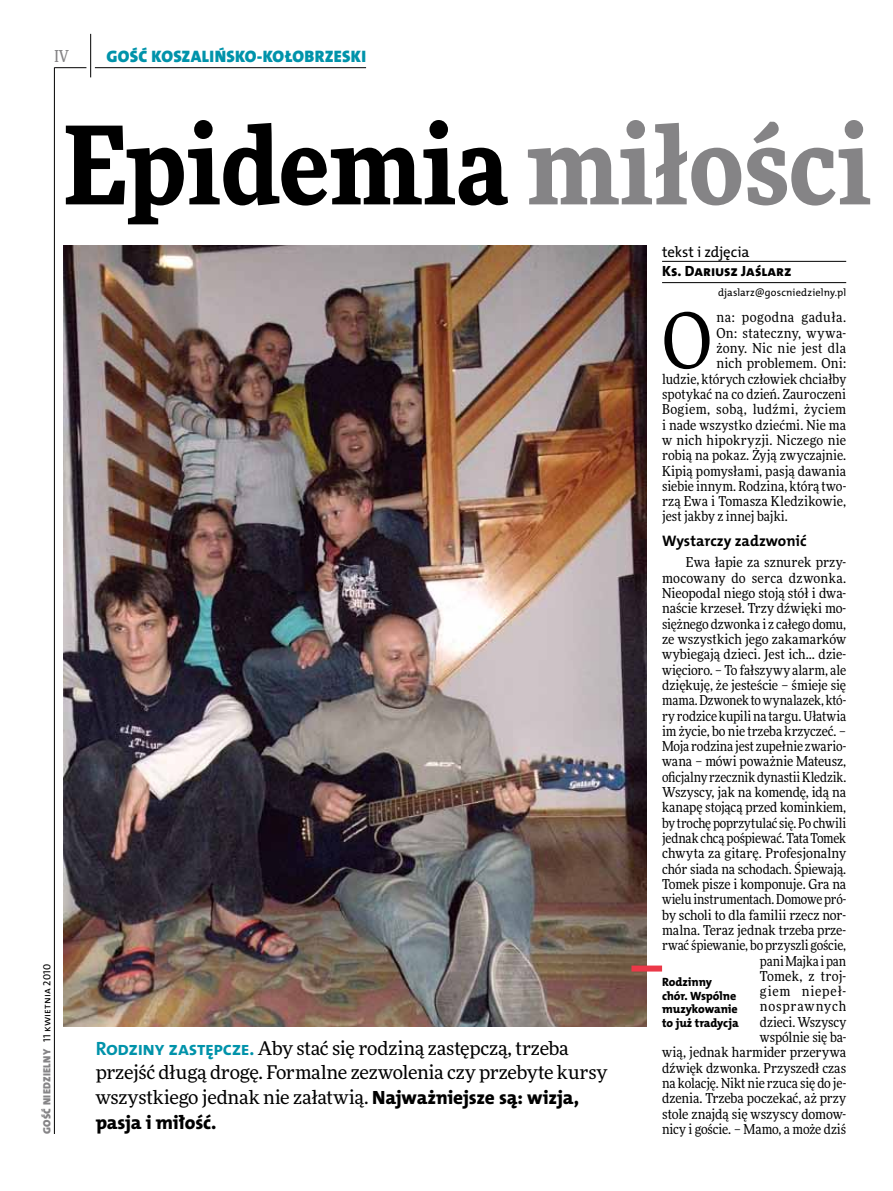
<style>
.page{position:relative;width:893px;height:1191px;background:#fff}
.page>*{position:absolute;margin:0;border:0;box-sizing:border-box;transform-origin:0 0}
.t1{font:900 108px "Freeday Narrow";color:#000}
.t2{font:76.95px "Freeday Narrow News";color:#000}
.t3{font:19.35px "The Mix HP8 Ex Bld";letter-spacing:-.01em;color:#000}
.t4{font:18.9px/24.9px "Freeday News";letter-spacing:-.015em;color:#000}
.t5{font:16.65px "The Mix HP9 Blk";letter-spacing:.02em;color:#0093aa}
.t6{font:500 16.5px "Freeday Narrow";color:#858486;scale:.9 1}
.t7{font:15.3px "The Mix HP7 Bld";letter-spacing:-.01em;color:#000}
.t8{font:14.85px "The Mix HP8 Ex Bld";letter-spacing:.015em;color:#000}
.t9{font:14.85px "The Mix HP5 Plain";letter-spacing:-.015em;color:#000}
.t10{font:13.65px/15.3px "Freeday Narrow News";color:#000;text-align:right}
.t11{font:13.65px "Freeday Narrow News";letter-spacing:.02em;color:#000}
.t12{font:13.65px "Freeday Narrow News";letter-spacing:.025em;color:#000}
.t13{font:13.65px "Freeday Narrow News";letter-spacing:.03em;color:#000}
.t14{font:13.65px "Freeday Narrow News";letter-spacing:.035em;color:#000}
.t15{font:12px/13.5px "The Mix HP8 Ex Bld";letter-spacing:-.005em;color:#000}
.t16{font:10.5px "The Mix HP9 Blk";letter-spacing:.025em;color:#858486}
.t17{font:10.5px "The Mix HP5 Plain";letter-spacing:.005em;color:#000}
.s1{color:#858486}
.s2{font-family:"The Mix HP5 Plain";color:#000}
.s3{font-family:"The Mix HP7 Bld";font-size:19.35px;color:#0093aa}
.s4{font-family:"The Mix HP8 Ex Bld";font-size:19.35px}
</style>
<div class="page">
<hr style="left:54px;top:67px;width:1px;height:1067px;background:#000">
<hr style="left:90px;top:34px;width:1px;height:43px;background:#000">
<hr style="left:54px;top:67px;width:32px;height:1px;background:#000">
<hr style="left:95px;top:67px;width:271px;height:1px;background:#000">
<hr style="left:662px;top:261px;width:184px;height:1px;background:#000">
<hr style="left:662px;top:282px;width:184px;height:1px;background:#000">
<img style="left:64px;top:246px;width:583px;height:780px">
<div style="left:631px;top:965px;width:31px;height:6px;background:#eb3848"></div>
<p class="t6" style="left:54px;top:46px;width:17px">IV</p>
<p class="t5" style="left:106px;top:46px;width:261px">GOŚĆ KOSZALIŃSKO-KOŁOBRZESKI</p>
<h1 class="t1" style="left:64px;top:95px;width:809px">Epidemia <span class="s1">miłości</span></h1>
<p class="t16" style="left:40px;top:1134px;width:171px;rotate:-90deg">GOŚĆ NIEDZIELNY <span class="s2">11 kwietnia 2010</span></p>
<h3 class="t4" style="left:96px;top:1035px;width:513px"><span class="s3">Rodziny zastępcze.</span> Aby stać się rodziną zastępczą, trzeba przejść długą drogę. Formalne zezwolenia czy przebyte kursy wszystkiego jednak nie załatwią. <span class="s4">Najważniejsze są: wizja,</span></h3>
<h3 class="t3" style="left:96px;top:1110px;width:122px">pasja i miłość.</h3>
<p class="t9" style="left:662px;top:242px;width:89px">tekst i zdjęcia</p>
<p class="t8" style="left:662px;top:262px;width:131px">Ks. Dariusz Jaślarz</p>
<p class="t17" style="left:718px;top:285px;width:130px">djaslarz@goscniedzielny.pl</p>
<h2 class="t2" style="left:662px;top:294px;width:51px">O</h2>
<p class="t14" style="left:716px;top:309px;width:131px">na: pogodna gaduła.</p>
<p class="t13" style="left:716px;top:324px;width:131px">On: stateczny, wywa-</p>
<p class="t10" style="left:716px;top:340px;width:131px">żony. Nic nie jest dla</p>
<p class="t10" style="left:716px;top:356px;width:131px">nich problemem. Oni:</p>
<p class="t10" style="left:662px;top:371px;width:186px">ludzie, których człowiek chciałby</p>
<p class="t10" style="left:662px;top:386px;width:186px">spotykać na co dzień. Zauroczeni</p>
<p class="t12" style="left:662px;top:401px;width:186px">Bogiem, sobą, ludźmi, życiem</p>
<p class="t10" style="left:662px;top:417px;width:186px">i nade wszystko dziećmi. Nie ma</p>
<p class="t11" style="left:662px;top:432px;width:186px">w nich hipokryzji. Niczego nie</p>
<p class="t10" style="left:662px;top:447px;width:186px">robią na pokaz. Żyją zwyczajnie.</p>
<p class="t10" style="left:662px;top:463px;width:186px">Kipią pomysłami, pasją dawania</p>
<p class="t10" style="left:662px;top:478px;width:186px">siebie innym. Rodzina, którą two-</p>
<p class="t10" style="left:662px;top:493px;width:186px">rzą Ewa i Tomasza Kledzikowie,</p>
<p class="t10" style="left:662px;top:509px;width:127px">jest jakby z innej bajki.</p>
<p class="t7" style="left:662px;top:530px;width:146px">Wystarczy zadzwonić</p>
<p class="t10" style="left:662px;top:555px;width:186px">Ewa łapie za sznurek przy&shy;mocowany do serca dzwonka.<br>Nieopodal niego stoją stół i dwa&shy;naście krzeseł. Trzy dźwięki mo&shy;siężnego dzwonka i z całego domu, ze wszystkich jego zakamarków wybiegają dzieci. Jest ich… dzie&shy;więcioro. – To fałszywy alarm, ale dziękuję, że jesteście – śmieje się mama. Dzwonek to wynalazek, któ&shy;ry rodzice kupili na targu. Ułatwia im życie, bo nie trzeba krzyczeć. –<br>Moja rodzina jest zupełnie zwario&shy;wana – mówi poważnie Mateusz, oficjalny rzecznik dynastii Kledzik.<br>Wszyscy, jak na komendę, idą na kanapę stojącą przed kominkiem, by trochę poprzytulać się. Po chwili jednak chcą pośpiewać. Tata Tomek chwyta za gitarę. Profesjonalny chór siada na schodach. Śpiewają.<br>Tomek pisze i komponuje. Gra na wielu instrumentach. Domowe pró&shy;by scholi to dla familii rzecz nor&shy;malna. Teraz jednak trzeba prze&shy;rwać śpiewanie, bo przyszli goście, pani Majka i pan<br>Tomek, z troj-<br>giem niepeł-<br>nosprawnych<br>dzieci. Wszyscy<br>wspólnie się ba-<br>wią, jednak harmider przerywa dźwięk dzwonka. Przyszedł czas na kolację. Nikt nie rzuca się do je&shy;dzenia. Trzeba poczekać, aż przy stole znajdą się wszyscy domow&shy;nicy i goście. – Mamo, a może dziś</p>
<p class="t15" style="left:662px;top:975px;width:78px">Rodzinny chór. Wspólne muzykowanie to już tradycja</p>
</div>
